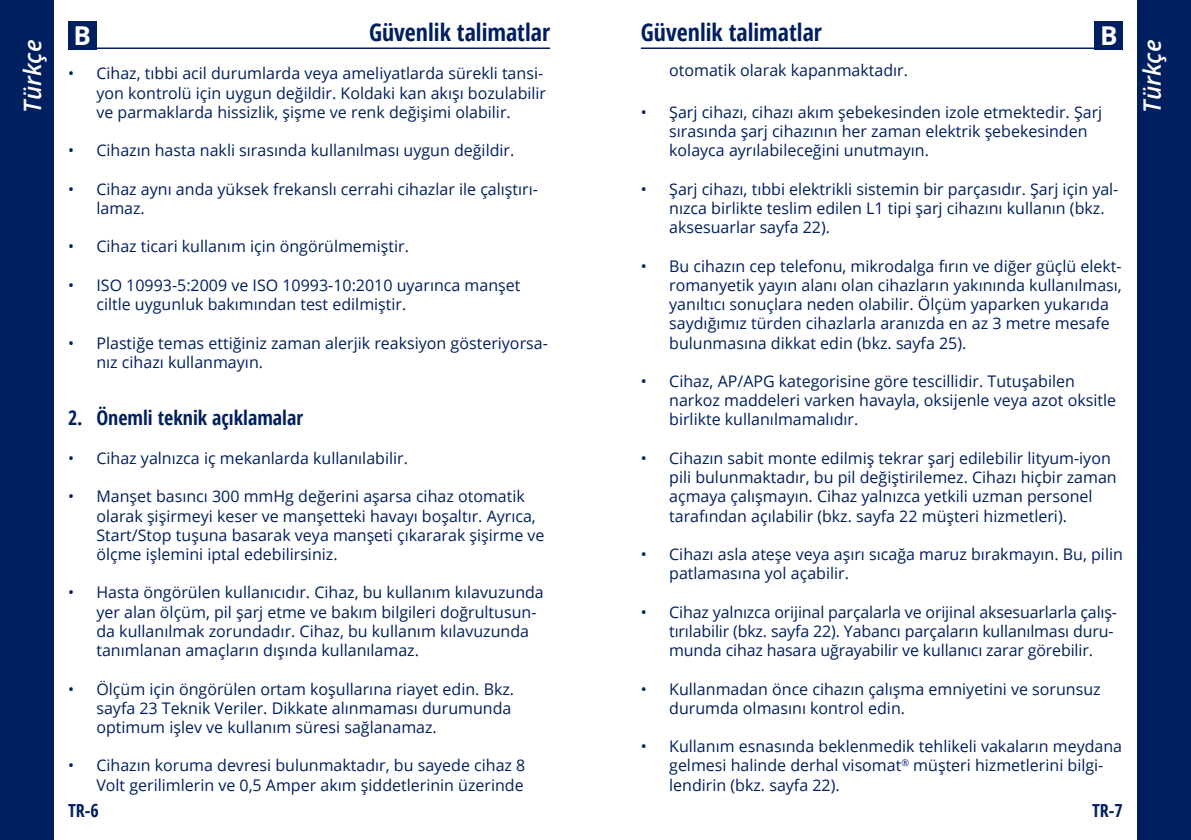
<style>
.page{position:relative;width:1191px;height:840px;background:#fff}
.page>*{position:absolute;margin:0;border:0;box-sizing:border-box;transform-origin:0 0}
.t1{font:700 26px "Open Sans";color:#fff}
.t2{font:700 condensed 24px "Open Sans";color:#001f5f}
.t3{font:italic 600 24px "Open Sans";letter-spacing:-.005em;color:#fff}
.t4{font:700 condensed 20px "Open Sans";color:#001f5f}
.t5{font:700 condensed 18px "Open Sans";color:#001f5f}
.t6{font:16px/19.2px "Open Sans";color:#001f5f}
</style>
<div class="page">
<div style="left:1137px;top:0;width:54px;height:839px;background:#001f5f"></div>
<div style="left:0;top:0;width:54px;height:839px;background:#001f5f"></div>
<hr style="left:641px;top:47px;width:482px;height:2px;background:#001f5f">
<hr style="left:68px;top:47px;width:482px;height:2px;background:#001f5f">
<div style="left:1094px;top:21px;width:29px;height:28px;background:#001f5f"></div>
<div style="left:68px;top:21px;width:28px;height:28px;background:#001f5f"></div>
<h1 class="t1" style="left:73px;top:17px;width:19px">B</h1>
<h2 class="t2" style="left:369px;top:16px;width:183px">Güvenlik talimatlar</h2>
<h2 class="t2" style="left:641px;top:16px;width:183px">Güvenlik talimatlar</h2>
<h1 class="t1" style="left:1100px;top:17px;width:19px">B</h1>
<p class="t6" style="left:96px;top:64px;width:451px;text-indent:-28px">• Cihaz, tıbbi acil durumlarda veya ameliyatlarda sürekli tansi&shy;yon kontrolü için uygun değildir. Koldaki kan akışı bozulabilir ve parmaklarda hissizlik, şişme ve renk değişimi olabilir.</p>
<p class="t6" style="left:68px;top:140px;width:448px">• Cihazın hasta nakli sırasında kullanılması uygun değildir.</p>
<p class="t6" style="left:96px;top:179px;width:443px;text-indent:-28px">• Cihaz aynı anda yüksek frekanslı cerrahi cihazlar ile çalıştırı&shy;lamaz.</p>
<p class="t6" style="left:68px;top:236px;width:342px">• Cihaz ticari kullanım için öngörülmemiştir.</p>
<p class="t6" style="left:96px;top:275px;width:425px;text-indent:-28px">• ISO 10993-5:2009 ve ISO 10993-10:2010 uyarınca manşet ciltle uygunluk bakımından test edilmiştir.</p>
<p class="t6" style="left:96px;top:332px;width:453px;text-indent:-28px">• Plastiğe temas ettiğiniz zaman alerjik reaksiyon gösteriyorsa&shy;nız cihazı kullanmayın.</p>
<h2 class="t3" style="left:16px;top:112px;width:74px;rotate:-90deg">Türkçe</h2>
<h2 class="t3" style="left:1135px;top:112px;width:74px;rotate:-90deg">Türkçe</h2>
<p class="t6" style="left:669px;top:60px;width:240px">otomatik olarak kapanmaktadır.</p>
<p class="t6" style="left:669px;top:102px;width:434px;text-indent:-28px">• Şarj cihazı, cihazı akım şebekesinden izole etmektedir. Şarj sırasında şarj cihazının her zaman elektrik şebekesinden kolayca ayrılabileceğini unutmayın.</p>
<p class="t6" style="left:669px;top:179px;width:451px;text-indent:-28px">• Şarj cihazı, tıbbi elektrikli sistemin bir parçasıdır. Şarj için yal&shy;nızca birlikte teslim edilen L1 tipi şarj cihazını kullanın (bkz. aksesuarlar sayfa 22).</p>
<p class="t6" style="left:669px;top:256px;width:454px;text-indent:-28px">• Bu cihazın cep telefonu, mikrodalga fırın ve diğer güçlü elekt&shy;romanyetik yayın alanı olan cihazların yakınında kullanılması, yanıltıcı sonuçlara neden olabilir. Ölçüm yaparken yukarıda saydığımız türden cihazlarla aranızda en az 3 metre mesafe bulunmasına dikkat edin (bkz. sayfa 25).</p>
<p class="t6" style="left:669px;top:371px;width:448px;text-indent:-28px">• Cihaz, AP/APG kategorisine göre tescillidir. Tutuşabilen narkoz maddeleri varken havayla, oksijenle veya azot oksitle</p>
<p class="t4" style="left:68px;top:404px;width:236px">2. Önemli teknik açıklamalar</p>
<p class="t6" style="left:669px;top:409px;width:191px">birlikte kullanılmamalıdır.</p>
<p class="t6" style="left:68px;top:448px;width:341px">• Cihaz yalnızca iç mekanlarda kullanılabilir.</p>
<p class="t6" style="left:96px;top:486px;width:449px;text-indent:-28px">• Manşet basıncı 300 mmHg değerini aşarsa cihaz otomatik olarak şişirmeyi keser ve manşetteki havayı boşaltır. Ayrıca, Start/Stop tuşuna basarak veya manşeti çıkararak şişirme ve ölçme işlemini iptal edebilirsiniz.</p>
<p class="t6" style="left:96px;top:582px;width:449px;text-indent:-28px">• Hasta öngörülen kullanıcıdır. Cihaz, bu kullanım kılavuzunda yer alan ölçüm, pil şarj etme ve bakım bilgileri doğrultusun&shy;da kullanılmak zorundadır. Cihaz, bu kullanım kılavuzunda tanımlanan amaçların dışında kullanılamaz.</p>
<p class="t6" style="left:96px;top:678px;width:419px;text-indent:-28px">• Ölçüm için öngörülen ortam koşullarına riayet edin. Bkz. sayfa 23 Teknik Veriler. Dikkate alınmaması durumunda optimum işlev ve kullanım süresi sağlanamaz.</p>
<p class="t6" style="left:68px;top:755px;width:459px;text-align:right">• Cihazın koruma devresi bulunmaktadır, bu sayede cihaz 8<br>Volt gerilimlerin ve 0,5 Amper akım şiddetlerinin üzerinde</p>
<p class="t6" style="left:669px;top:448px;width:449px;text-indent:-28px">• Cihazın sabit monte edilmiş tekrar şarj edilebilir lityum-iyon pili bulunmaktadır, bu pil değiştirilemez. Cihazı hiçbir zaman açmaya çalışmayın. Cihaz yalnızca yetkili uzman personel tarafından açılabilir (bkz. sayfa 22 müşteri hizmetleri).</p>
<p class="t6" style="left:669px;top:544px;width:455px;text-indent:-28px">• Cihazı asla ateşe veya aşırı sıcağa maruz bırakmayın. Bu, pilin patlamasına yol açabilir.</p>
<p class="t6" style="left:669px;top:601px;width:449px;text-indent:-28px">• Cihaz yalnızca orijinal parçalarla ve orijinal aksesuarlarla çalış&shy;tırılabilir (bkz. sayfa 22). Yabancı parçaların kullanılması duru&shy;munda cihaz hasara uğrayabilir ve kullanıcı zarar görebilir.</p>
<p class="t6" style="left:669px;top:678px;width:433px;text-indent:-28px">• Kullanmadan önce cihazın çalışma emniyetini ve sorunsuz durumda olmasını kontrol edin.</p>
<p class="t6" style="left:669px;top:736px;width:454px;text-indent:-28px">• Kullanım esnasında beklenmedik tehlikeli vakaların meydana gelmesi halinde derhal visomat<sup>®</sup> müşteri hizmetlerini bilgi&shy;lendirin (bkz. sayfa 22).</p>
<p class="t5" style="left:68px;top:797px;width:32px">TR-6</p>
<p class="t5" style="left:1092px;top:797px;width:32px">TR-7</p>
</div>
